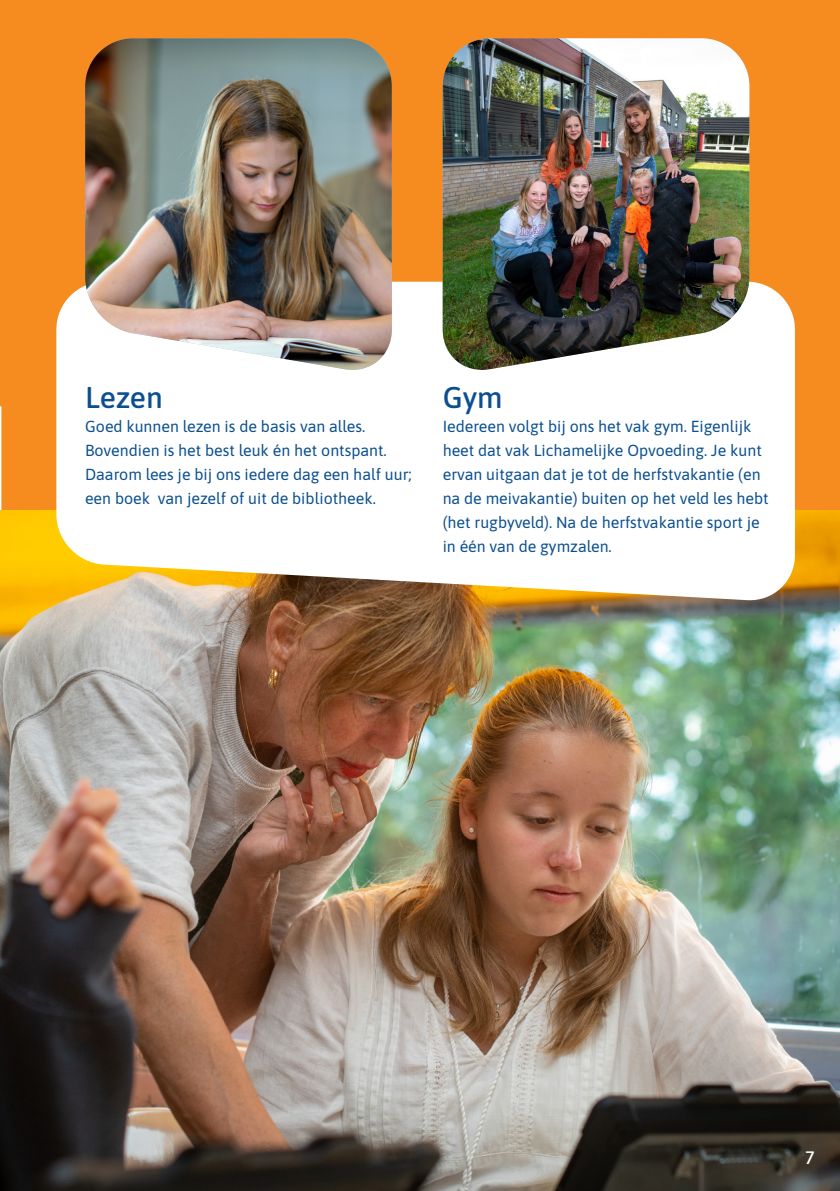
<style>
.page{position:relative;width:840px;height:1191px;background:#fff}
.page>*{position:absolute;margin:0;border:0;box-sizing:border-box;transform-origin:0 0}
.Subkop{font:500 30px "Asap";color:#0b4f90}
.Broodtekst{font:500 30px "Asap";color:#0b4f90}
.Broodtekst-2{font:500 18px "Asap";color:#fff}
.Broodtekst-3{font:16px/24px "Asap";color:#0b4f90}
</style>
<div class="page">
<div style="left:1px;top:406px;width:838px;height:105px;background:#f68c1f"></div>
<img style="left:0;top:511px;width:839px;height:680px">
<div style="left:0;top:0;width:839px;height:406px;background:#f68c1f"></div>
<svg style="left:56px;top:282px;width:738px;height:319px"></svg>
<img style="left:85px;top:38px;width:306px;height:335px">
<img style="left:442px;top:38px;width:307px;height:335px">
<p class="Subkop" style="left:85px;top:377px;width:79px">Lezen</p>
<p class="Broodtekst-3" style="left:85px;top:414px;width:328px">Goed kunnen lezen is de basis van alles.<br>Bovendien is het best leuk én het ontspant.<br>Daarom lees je bij ons iedere dag een half uur; een boek van jezelf of uit de bibliotheek.</p>
<p class="Broodtekst" style="left:442px;top:377px;width:62px">Gym</p>
<p class="Broodtekst-3" style="left:442px;top:414px;width:327px">Iedereen volgt bij ons het vak gym. Eigenlijk heet dat vak Lichamelijke Opvoeding. Je kunt ervan uitgaan dat je tot de herfstvakantie (en na de meivakantie) buiten op het veld les hebt (het rugbyveld). Na de herfstvakantie sport je in één van de gymzalen.</p>
<p class="Broodtekst-2" style="left:804px;top:1145px;width:11px">7</p>
</div>
